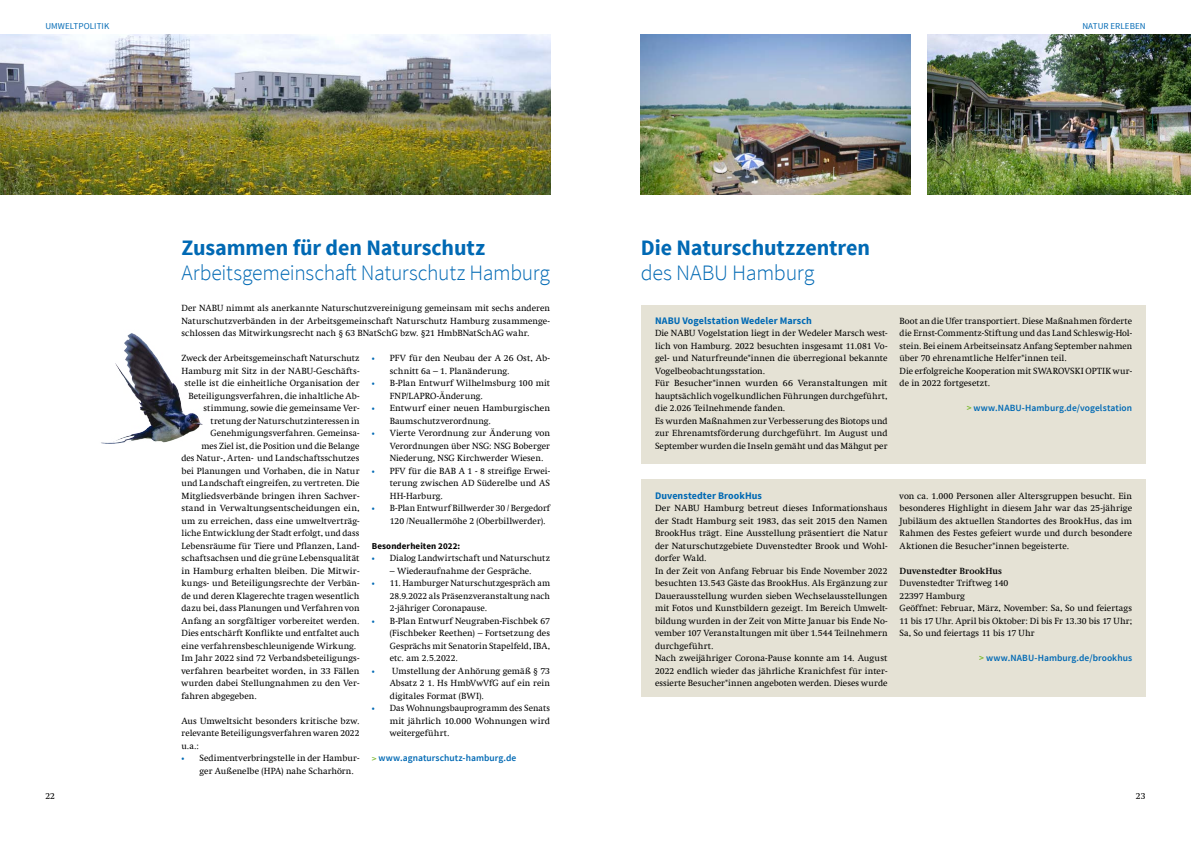
<style>
.page{position:relative;width:1191px;height:842px;background:#fff}
.page>*{position:absolute;margin:0;border:0;box-sizing:border-box;transform-origin:0 0}
.t1{font:300 22px "Source Sans Pro";letter-spacing:-.01em;color:#0069b4}
.t2{font:700 22px "Source Sans Pro";letter-spacing:-.005em;color:#0069b4}
.t3{font:700 10px "Source Sans Pro";letter-spacing:.005em;color:#0069b4}
.t4{font:600 9.5px "Source Sans Pro";letter-spacing:.005em;color:#0069b4}
.t5{font:9px/12.5px "Swift Com";letter-spacing:.005em;color:#000;text-align:justify}
.t6{font:9px "Source Sans Pro";letter-spacing:.005em;color:#0069b4}
.t7{font:700 9px "Swift Com";letter-spacing:.005em;color:#000}
.t8{font:700 9px "Source Sans Pro";letter-spacing:.01em;color:#000}
.s1{font-family:"Source Sans Pro";font-weight:600;color:#0069b4}
.s2{font-family:"Swift Com";font-weight:400;font-size:9px;color:#79b82c}
.s3{color:#79b82c}
</style>
<div class="page">
<img style="left:0;top:34px;width:550px;height:160px">
<div style="left:641px;top:480px;width:504px;height:217px;background:#e5e2d5"></div>
<div style="left:641px;top:305px;width:504px;height:159px;background:#e5e2d5"></div>
<img style="left:641px;top:34px;width:269px;height:160px">
<img style="left:927px;top:34px;width:264px;height:160px">
<img style="left:101px;top:333px;width:102px;height:111px">
<p class="t6" style="left:45px;top:20px;width:65px">UMWELTPOLITIK</p>
<p class="t6" style="left:1082px;top:20px;width:65px">NATUR ERLEBEN</p>
<p class="t5" style="left:45px;top:789px;width:11px">22</p>
<h1 class="t2" style="left:181px;top:233px;width:305px">Zusammen für den Naturschutz</h1>
<h1 class="t1" style="left:181px;top:259px;width:370px">Arbeitsgemeinschaft Naturschutz Hamburg</h1>
<p class="t5" style="left:181px;top:302px;width:370px">Der NABU nimmt als anerkannte Naturschutzvereinigung gemeinsam mit sechs anderen Naturschutzverbänden in der Arbeitsgemeinschaft Naturschutz Hamburg zusammenge&shy;schlossen das Mitwirkungsrecht nach § 63 BNatSchG bzw. §21 HmbBNatSchAG wahr.</p>
<p class="t5" style="left:181px;top:352px;width:180px">Zweck der Arbeitsgemeinschaft Naturschutz</p>
<p class="t5" style="left:181px;top:364px;width:179px">Hamburg mit Sitz in der NABU-Geschäfts-</p>
<p class="t5" style="left:184px;top:377px;width:177px">stelle ist die einheitliche Organisation der</p>
<p class="t5" style="left:188px;top:389px;width:172px">Beteiligungsverfahren, die inhaltliche Ab-</p>
<p class="t5" style="left:203px;top:402px;width:157px">stimmung, sowie die gemeinsame Ver-</p>
<p class="t5" style="left:210px;top:414px;width:151px">tretung der Naturschutzinteressen in</p>
<p class="t5" style="left:210px;top:427px;width:151px">Genehmigungsverfahren. Gemeinsa-</p>
<p class="t5" style="left:201px;top:439px;width:159px">mes Ziel ist, die Position und die Belange</p>
<p class="t5" style="left:181px;top:452px;width:179px">des Natur-, Arten- und Landschaftsschutzes</p>
<p class="t5" style="left:181px;top:464px;width:180px">bei Planungen und Vorhaben, die in Natur</p>
<p class="t5" style="left:181px;top:477px;width:179px">und Landschaft eingreifen, zu vertreten. Die</p>
<p class="t5" style="left:181px;top:489px;width:180px">Mitgliedsverbände bringen ihren Sachver-</p>
<p class="t5" style="left:181px;top:502px;width:180px">stand in Verwaltungsentscheidungen ein,</p>
<p class="t5" style="left:181px;top:514px;width:180px">um zu erreichen, dass eine umweltverträg-</p>
<p class="t5" style="left:181px;top:527px;width:180px">liche Entwicklung der Stadt erfolgt, und dass</p>
<p class="t5" style="left:181px;top:539px;width:180px">Lebensräume für Tiere und Pflanzen, Land-</p>
<p class="t5" style="left:181px;top:552px;width:180px">schaftsachsen und die grüne Lebensqualität</p>
<p class="t5" style="left:181px;top:564px;width:179px">in Hamburg erhalten bleiben. Die Mitwir-</p>
<p class="t5" style="left:181px;top:577px;width:179px">kungs- und Beteiligungsrechte der Verbän-</p>
<p class="t5" style="left:181px;top:589px;width:180px">de und deren Klagerechte tragen wesentlich</p>
<p class="t5" style="left:181px;top:602px;width:179px">dazu bei, dass Planungen und Verfahren von</p>
<p class="t5" style="left:181px;top:614px;width:180px">Anfang an sorgfältiger vorbereitet werden.</p>
<p class="t5" style="left:181px;top:627px;width:179px">Dies entschärft Konflikte und entfaltet auch</p>
<p class="t5" style="left:181px;top:639px;width:176px">eine verfahrensbeschleunigende Wirkung.</p>
<p class="t5" style="left:181px;top:652px;width:180px">Im Jahr 2022 sind 72 Verbandsbeteiligungs-</p>
<p class="t5" style="left:181px;top:664px;width:179px">verfahren bearbeitet worden, in 33 Fällen</p>
<p class="t5" style="left:181px;top:677px;width:180px">wurden dabei Stellungnahmen zu den Ver-</p>
<p class="t5" style="left:181px;top:689px;width:77px">fahren abgegeben.</p>
<p class="t5" style="left:181px;top:714px;width:180px">Aus Umweltsicht besonders kritische bzw. relevante Beteiligungsverfahren waren 2022 u.a.:</p>
<p class="t5" style="left:199px;top:752px;width:162px;text-indent:-18px"><span class="s1">•</span> Sedimentverbringstelle in der Hambur&shy;ger Außenelbe (HPA) nahe Scharhörn.</p>
<p class="t5" style="left:390px;top:352px;width:162px;text-indent:-18px"><span class="s1">•</span> PFV für den Neubau der A 26 Ost, Ab&shy;schnitt 6a – 1. Planänderung.</p>
<p class="t5" style="left:390px;top:377px;width:162px;text-indent:-18px"><span class="s1">•</span> B-Plan Entwurf Wilhelmsburg 100 mit<br>FNP/LAPRO-Änderung.</p>
<p class="t5" style="left:390px;top:402px;width:162px;text-indent:-18px"><span class="s1">•</span> Entwurf einer neuen Hamburgischen<br>Baumschutzverordnung.</p>
<p class="t5" style="left:390px;top:427px;width:162px;text-indent:-18px"><span class="s1">•</span> Vierte Verordnung zur Änderung von Verordnungen über NSG: NSG Boberger Niederung, NSG Kirchwerder Wiesen.</p>
<p class="t5" style="left:390px;top:464px;width:162px;text-indent:-18px"><span class="s1">•</span> PFV für die BAB A 1 - 8 streifige Erwei&shy;terung zwischen AD Süderelbe und AS HH-Harburg.</p>
<p class="t5" style="left:390px;top:502px;width:162px;text-indent:-18px"><span class="s1">•</span> B-Plan Entwurf Billwerder 30 / Bergedorf<br>120 /Neuallermöhe 2 (Oberbillwerder).</p>
<p class="t8" style="left:372px;top:540px;width:90px">Besonderheiten 2022:</p>
<p class="t5" style="left:372px;top:552px;width:180px"><span class="s1">•</span> Dialog Landwirtschaft und Naturschutz</p>
<p class="t5" style="left:390px;top:564px;width:143px">– Wiederaufnahme der Gespräche.</p>
<p class="t5" style="left:390px;top:577px;width:162px;text-indent:-18px"><span class="s1">•</span> 11. Hamburger Naturschutzgespräch am 28.9.2022 als Präsenzveranstaltung nach 2-jähriger Coronapause.</p>
<p class="t5" style="left:390px;top:614px;width:162px;text-indent:-18px"><span class="s1">•</span> B-Plan Entwurf Neugraben-Fischbek 67 (Fischbeker Reethen) – Fortsetzung des Gesprächs mit Senatorin Stapelfeld, IBA, etc. am 2.5.2022.</p>
<p class="t5" style="left:390px;top:664px;width:162px;text-indent:-18px"><span class="s1">•</span> Umstellung der Anhörung gemäß § 73<br>Absatz 2 1. Hs HmbVwVfG auf ein rein digitales Format (BWI).</p>
<p class="t5" style="left:390px;top:702px;width:162px;text-indent:-18px"><span class="s1">•</span> Das Wohnungsbauprogramm des Senats mit jährlich 10.000 Wohnungen wird weitergeführt.</p>
<p class="t4" style="left:372px;top:752px;width:146px"><span class="s2">&gt;</span> www.agnaturschutz-hamburg.de</p>
<h1 class="t2" style="left:641px;top:233px;width:231px">Die Naturschutzzentren</h1>
<h1 class="t1" style="left:641px;top:259px;width:175px">des NABU Hamburg</h1>
<p class="t3" style="left:655px;top:314px;width:158px">NABU Vogelstation Wedeler Marsch</p>
<p class="t5" style="left:655px;top:327px;width:234px;text-align:left">Die NABU Vogelstation liegt in der Wedeler Marsch west&shy;lich von Hamburg. 2022 besuchten insgesamt 11.081 Vo&shy;gel- und Naturfreunde*innen die überregional bekannte Vogelbeobachtungsstation.<br>Für Besucher*innen wurden 66 Veranstaltungen mit hauptsächlich vogelkundlichen Führungen durchgeführt, die 2.026 Teilnehmende fanden.<br>Es wurden Maßnahmen zur Verbesserung des Biotops und zur Ehrenamtsförderung durchgeführt. Im August und September wurden die Inseln gemäht und das Mähgut per</p>
<p class="t5" style="left:899px;top:314px;width:234px;text-align:left">Boot an die Ufer transportiert. Diese Maßnahmen förderte die Ernst-Commentz-Stiftung und das Land Schleswig-Hol&shy;stein. Bei einem Arbeitseinsatz Anfang September nahmen über 70 ehrenamtliche Helfer*innen teil.<br>Die erfolgreiche Kooperation mit SWAROVSKI OPTIK wur&shy;de in 2022 fortgesetzt.</p>
<p class="t4" style="left:966px;top:401px;width:167px"><span class="s3">&gt;</span> www.NABU-Hamburg.de/vogelstation</p>
<p class="t3" style="left:655px;top:489px;width:108px">Duvenstedter BrookHus</p>
<p class="t5" style="left:655px;top:502px;width:234px;text-align:left">Der NABU Hamburg betreut dieses Informationshaus der Stadt Hamburg seit 1983, das seit 2015 den Namen BrookHus trägt. Eine Ausstellung präsentiert die Natur der Naturschutzgebiete Duvenstedter Brook und Wohl&shy;dorfer Wald.<br>In der Zeit von Anfang Februar bis Ende November 2022 besuchten 13.543 Gäste das BrookHus. Als Ergänzung zur Dauerausstellung wurden sieben Wechselausstellungen mit Fotos und Kunstbildern gezeigt. Im Bereich Umwelt&shy;bildung wurden in der Zeit von Mitte Januar bis Ende No&shy;vember 107 Veranstaltungen mit über 1.544 Teilnehmern durchgeführt.<br>Nach zweijähriger Corona-Pause konnte am 14. August 2022 endlich wieder das jährliche Kranichfest für inter&shy;essierte Besucher*innen angeboten werden. Dieses wurde</p>
<p class="t5" style="left:899px;top:489px;width:234px">von ca. 1.000 Personen aller Altersgruppen besucht. Ein besonderes Highlight in diesem Jahr war das 25-jährige Jubiläum des aktuellen Standortes des BrookHus, das im Rahmen des Festes gefeiert wurde und durch besondere Aktionen die Besucher*innen begeisterte.</p>
<p class="t7" style="left:899px;top:565px;width:104px">Duvenstedter BrookHus</p>
<p class="t5" style="left:899px;top:577px;width:234px;text-align:left">Duvenstedter Triftweg 140<br>22397 Hamburg<br>Geöffnet: Februar, März, November: Sa, So und feiertags 11 bis 17 Uhr. April bis Oktober: Di bis Fr 13.30 bis 17 Uhr; Sa, So und feiertags 11 bis 17 Uhr</p>
<p class="t4" style="left:979px;top:652px;width:154px"><span class="s3">&gt;</span> www.NABU-Hamburg.de/brookhus</p>
<p class="t5" style="left:1135px;top:789px;width:11px">23</p>
</div>
